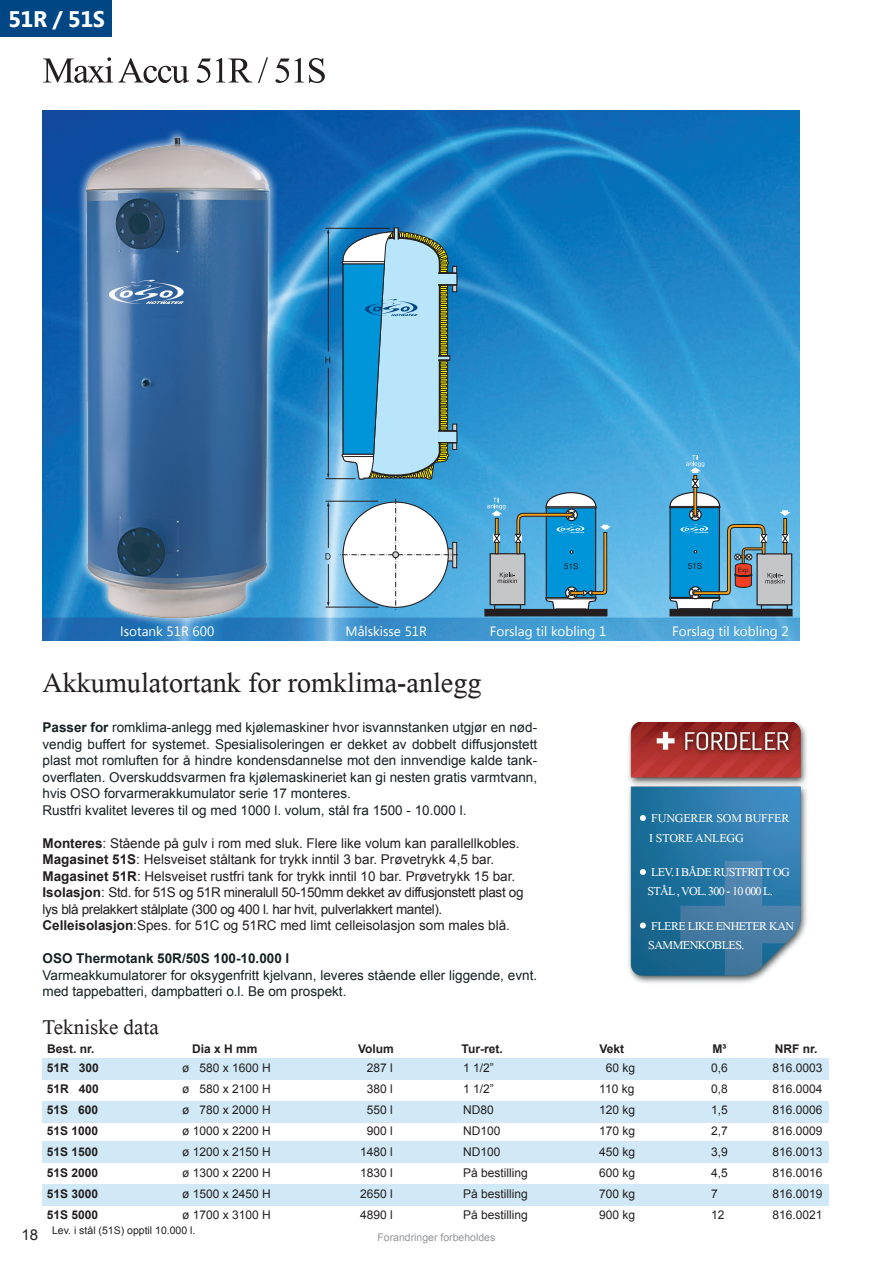
<style>
.page{position:relative;width:893px;height:1263px;background:#fff}
.page>*{position:absolute;margin:0;border:0;box-sizing:border-box;transform-origin:0 0}
.t1{font:54px "Microsoft Himalaya";letter-spacing:-.03em;color:#231f20}
.t2{font:42px "Microsoft Himalaya";color:#231f20}
.t3{font:31.5px "Microsoft Himalaya";color:#231f20}
.t4{font:700 22.5px "Segoe UI";letter-spacing:-.02em;color:#fff}
.t5{font:18px "Microsoft Himalaya";letter-spacing:-.03em;color:#fff}
.t6{font:18px "Microsoft Himalaya";letter-spacing:-.01em;color:#fff}
.t7{font:15px "Arial";color:#231f20}
.PageMaker_Defaults{font:13.5px/16.5px "Arial";color:#152024;text-align:justify}
.PageMaker_Defaults-2{font:13.5px/16.5px "Arial";letter-spacing:-.025em;color:#231f20}
.PageMaker_Defaults-3{font:13.5px "Arial";color:#231f20}
.t8{font:13.5px "Segoe UI";color:#fff}
.PageMaker_Defaults-4{font:700 13.5px "Arial";color:#152024}
.t9{font:12px "Arial";color:#231f20}
.t10{font:700 12px "Arial";color:#231f20}
.t11{font:10.5px "Arial";color:#231f20}
.t12{font:10.5px "Arial";color:#939598}
.s1{font-weight:700}
</style>
<div class="page">
<img style="left:628px;top:722px;width:179px;height:261px">
<img style="left:43px;top:110px;width:756px;height:531px">
<svg style="left:637px;top:812px;width:11px;height:11px"></svg>
<svg style="left:637px;top:866px;width:11px;height:11px"></svg>
<svg style="left:637px;top:920px;width:11px;height:11px"></svg>
<div style="left:75px;top:127px;width:202px;height:499px;background:#fff;opacity:.75"></div>
<img style="left:78px;top:129px;width:198px;height:499px">
<div style="left:485px;top:609px;width:122px;height:7px;background:#231f20"></div>
<div style="left:670px;top:507px;width:49px;height:90px;background:#0095d9"></div>
<div style="left:689px;top:508px;width:13px;height:13px;border:1px solid #231f20;border-radius:50%"></div>
<div style="left:670px;top:609px;width:122px;height:7px;background:#231f20"></div>
<div style="left:756px;top:553px;width:36px;height:52px;background:#c5c6c8;border:1px solid #231f20"></div>
<div style="left:783px;top:518px;width:4px;height:36px;border:1px solid #231f20"></div>
<svg style="left:779px;top:510px;width:12px;height:6px"></svg>
<svg style="left:669px;top:455px;width:52px;height:63px"></svg>
<svg style="left:669px;top:524px;width:120px;height:86px"></svg>
<svg style="left:487px;top:491px;width:124px;height:120px;background:#57a1c4"></svg>
<svg style="left:338px;top:499px;width:120px;height:110px"></svg>
<div style="left:392px;top:551px;width:7px;height:7px;border:1px solid #231f20;border-radius:50%"></div>
<hr style="left:326px;top:501px;width:52px;height:1px;background:#231f20">
<hr style="left:326px;top:607px;width:52px;height:1px;background:#231f20">
<hr style="left:328px;top:505px;width:1px;height:43px;background:#231f20">
<hr style="left:328px;top:564px;width:1px;height:38px;background:#231f20">
<svg style="left:327px;top:602px;width:3px;height:4px"></svg>
<svg style="left:325px;top:553px;width:5px;height:7px"></svg>
<svg style="left:325px;top:228px;width:132px;height:252px;background:#6cb3d2"></svg>
<div style="left:43px;top:1141px;width:786px;height:22px;background:#d1e9f6"></div>
<div style="left:43px;top:1184px;width:786px;height:22px;background:#d1e9f6"></div>
<div style="left:43px;top:1057px;width:786px;height:22px;background:#d1e9f6"></div>
<div style="left:43px;top:1101px;width:786px;height:21px;background:#d1e9f6"></div>
<div style="left:0;top:0;width:112px;height:36px;background:#004684"></div>
<p class="t4" style="left:8px;top:3px;width:98px">51R / 51S</p>
<p class="t1" style="left:43px;top:32px;width:286px">Maxi Accu 51R / 51S</p>
<p class="t8" style="left:120px;top:622px;width:96px">Isotank 51R 600</p>
<p class="t8" style="left:346px;top:622px;width:83px">Målskisse 51R</p>
<p class="t8" style="left:490px;top:622px;width:118px">Forslag til kobling 1</p>
<p class="t8" style="left:672px;top:622px;width:118px">Forslag til kobling 2</p>
<p class="t2" style="left:43px;top:653px;width:440px">Akkumulatortank for romklima-anlegg</p>
<p class="PageMaker_Defaults" style="left:43px;top:719px;width:496px"><span class="s1">Passer for</span> romklima-anlegg med kjølemaskiner hvor isvannstanken utgjør en nød&shy;vendig buffert for systemet. Spesialisoleringen er dekket av dobbelt diffusjonstett plast mot romluften for å hindre kondensdannelse mot den innvendige kalde tank&shy;overflaten. Overskuddsvarmen fra kjølemaskineriet kan gi nesten gratis varmtvann, hvis OSO forvarmerakkumulator serie 17 monteres.</p>
<p class="PageMaker_Defaults" style="left:43px;top:802px;width:425px">Rustfri kvalitet leveres til og med 1000 l. volum, stål fra 1500 - 10.000 l.</p>
<p class="PageMaker_Defaults-3" style="left:43px;top:834px;width:479px"><span class="s1">Monteres</span>: Stående på gulv i rom med sluk. Flere like volum kan parallellkobles.</p>
<p class="PageMaker_Defaults-3" style="left:43px;top:851px;width:453px"><span class="s1">Magasinet 51S</span>: Helsveiset ståltank for trykk inntil 3 bar. Prøvetrykk 4,5 bar.</p>
<p class="PageMaker_Defaults-2" style="left:43px;top:868px;width:482px"><span class="s1">Magasinet 51R</span>: Helsveiset rustfri tank for trykk inntil 10 bar. Prøvetrykk 15 bar.<br><span class="s1">Isolasjon</span>: Std. for 51S og 51R mineralull 50-150mm dekket av diffusjonstett plast og lys blå prelakkert stålplate (300 og 400 l. har hvit, pulverlakkert mantel).</p>
<p class="PageMaker_Defaults-3" style="left:43px;top:917px;width:469px"><span class="s1">Celleisolasjon</span>:Spes. for 51C og 51RC med limt celleisolasjon som males blå.</p>
<p class="PageMaker_Defaults-4" style="left:43px;top:949px;width:248px">OSO Thermotank 50R/50S 100-10.000 l</p>
<p class="PageMaker_Defaults" style="left:43px;top:967px;width:496px">Varmeakkumulatorer for oksygenfritt kjelvann, leveres stående eller liggende, evnt. med tappebatteri, dampbatteri o.l. Be om prospekt.</p>
<p class="t3" style="left:43px;top:1004px;width:118px">Tekniske data</p>
<p class="t6" style="left:641px;top:805px;width:150px">• FUNGERER SOM BUFFER</p>
<p class="t6" style="left:649px;top:825px;width:96px">I STORE ANLEGG</p>
<p class="t5" style="left:641px;top:859px;width:151px">• LEV. I BÅDE RUSTFRITT OG</p>
<p class="t5" style="left:648px;top:879px;width:127px">STÅL , VOL. 300 - 10 000 L.</p>
<p class="t5" style="left:641px;top:913px;width:155px">• FLERE LIKE ENHETER KAN</p>
<p class="t5" style="left:648px;top:932px;width:98px">SAMMENKOBLES.</p>
<p class="t10" style="left:47px;top:1041px;width:49px">Best. nr.</p>
<p class="t10" style="left:192px;top:1041px;width:67px">Dia x H mm</p>
<p class="t10" style="left:358px;top:1041px;width:37px">Volum</p>
<p class="t10" style="left:462px;top:1041px;width:43px">Tur-ret.</p>
<p class="t10" style="left:600px;top:1041px;width:26px">Vekt</p>
<p class="t10" style="left:712px;top:1041px;width:15px">M³</p>
<p class="t10" style="left:775px;top:1041px;width:44px">NRF nr.</p>
<p class="t10" style="left:47px;top:1060px;width:54px">51R 300</p>
<p class="t10" style="left:47px;top:1081px;width:54px">51R 400</p>
<p class="t10" style="left:47px;top:1102px;width:53px">51S 600</p>
<p class="t10" style="left:47px;top:1123px;width:53px">51S 1000</p>
<p class="t10" style="left:47px;top:1144px;width:53px">51S 1500</p>
<p class="t10" style="left:47px;top:1165px;width:53px">51S 2000</p>
<p class="t10" style="left:47px;top:1186px;width:53px">51S 3000</p>
<p class="t10" style="left:47px;top:1207px;width:53px">51S 5000</p>
<p class="t9" style="left:463px;top:1059px;width:32px">1 1/2”</p>
<p class="t9" style="left:463px;top:1080px;width:32px">1 1/2”</p>
<p class="t9" style="left:463px;top:1101px;width:32px">ND80</p>
<p class="t9" style="left:463px;top:1122px;width:39px">ND100</p>
<p class="t9" style="left:463px;top:1143px;width:39px">ND100</p>
<p class="t9" style="left:463px;top:1164px;width:66px">På bestilling</p>
<p class="t9" style="left:463px;top:1185px;width:66px">På bestilling</p>
<p class="t9" style="left:463px;top:1206px;width:66px">På bestilling</p>
<p class="t9" style="left:182px;top:1059px;width:90px">ø 580 x 1600 H</p>
<p class="t9" style="left:182px;top:1080px;width:90px">ø 580 x 2100 H</p>
<p class="t9" style="left:182px;top:1101px;width:90px">ø 780 x 2000 H</p>
<p class="t9" style="left:182px;top:1122px;width:90px">ø 1000 x 2200 H</p>
<p class="t9" style="left:182px;top:1143px;width:90px">ø 1200 x 2150 H</p>
<p class="t9" style="left:182px;top:1164px;width:90px">ø 1300 x 2200 H</p>
<p class="t9" style="left:182px;top:1185px;width:90px">ø 1500 x 2450 H</p>
<p class="t9" style="left:182px;top:1206px;width:90px">ø 1700 x 3100 H</p>
<p class="t9" style="left:367px;top:1059px;width:28px">287 l</p>
<p class="t9" style="left:367px;top:1080px;width:28px">380 l</p>
<p class="t9" style="left:367px;top:1101px;width:28px">550 l</p>
<p class="t9" style="left:367px;top:1122px;width:28px">900 l</p>
<p class="t9" style="left:360px;top:1143px;width:34px">1480 l</p>
<p class="t9" style="left:360px;top:1164px;width:34px">1830 l</p>
<p class="t9" style="left:360px;top:1185px;width:34px">2650 l</p>
<p class="t9" style="left:360px;top:1206px;width:34px">4890 l</p>
<p class="t9" style="left:606px;top:1059px;width:31px">60 kg</p>
<p class="t9" style="left:599px;top:1080px;width:37px">110 kg</p>
<p class="t9" style="left:599px;top:1101px;width:38px">120 kg</p>
<p class="t9" style="left:599px;top:1122px;width:38px">170 kg</p>
<p class="t9" style="left:599px;top:1143px;width:38px">450 kg</p>
<p class="t9" style="left:599px;top:1164px;width:38px">600 kg</p>
<p class="t9" style="left:599px;top:1185px;width:38px">700 kg</p>
<p class="t9" style="left:599px;top:1206px;width:38px">900 kg</p>
<p class="t9" style="left:711px;top:1060px;width:18px">0,6</p>
<p class="t9" style="left:711px;top:1081px;width:18px">0,8</p>
<p class="t9" style="left:711px;top:1102px;width:18px">1,5</p>
<p class="t9" style="left:711px;top:1123px;width:18px">2,7</p>
<p class="t9" style="left:711px;top:1144px;width:18px">3,9</p>
<p class="t9" style="left:711px;top:1165px;width:18px">4,5</p>
<p class="t9" style="left:711px;top:1186px;width:8px">7</p>
<p class="t9" style="left:711px;top:1207px;width:15px">12</p>
<p class="t9" style="left:772px;top:1060px;width:52px">816.0003</p>
<p class="t9" style="left:772px;top:1081px;width:52px">816.0004</p>
<p class="t9" style="left:772px;top:1102px;width:52px">816.0006</p>
<p class="t9" style="left:772px;top:1123px;width:52px">816.0009</p>
<p class="t9" style="left:772px;top:1144px;width:52px">816.0013</p>
<p class="t9" style="left:772px;top:1165px;width:52px">816.0016</p>
<p class="t9" style="left:772px;top:1186px;width:52px">816.0019</p>
<p class="t9" style="left:772px;top:1207px;width:52px">816.0021</p>
<p class="t3" style="left:43px;top:1087px;width:118px">Tekniske data</p>
<p class="t11" style="left:52px;top:1224px;width:145px">Lev. i stål (51S) opptil 10.000 l.</p>
<p class="t7" style="left:22px;top:1225px;width:18px">18</p>
<p class="t12" style="left:377px;top:1230px;width:119px">Forandringer forbeholdes</p>
</div>
